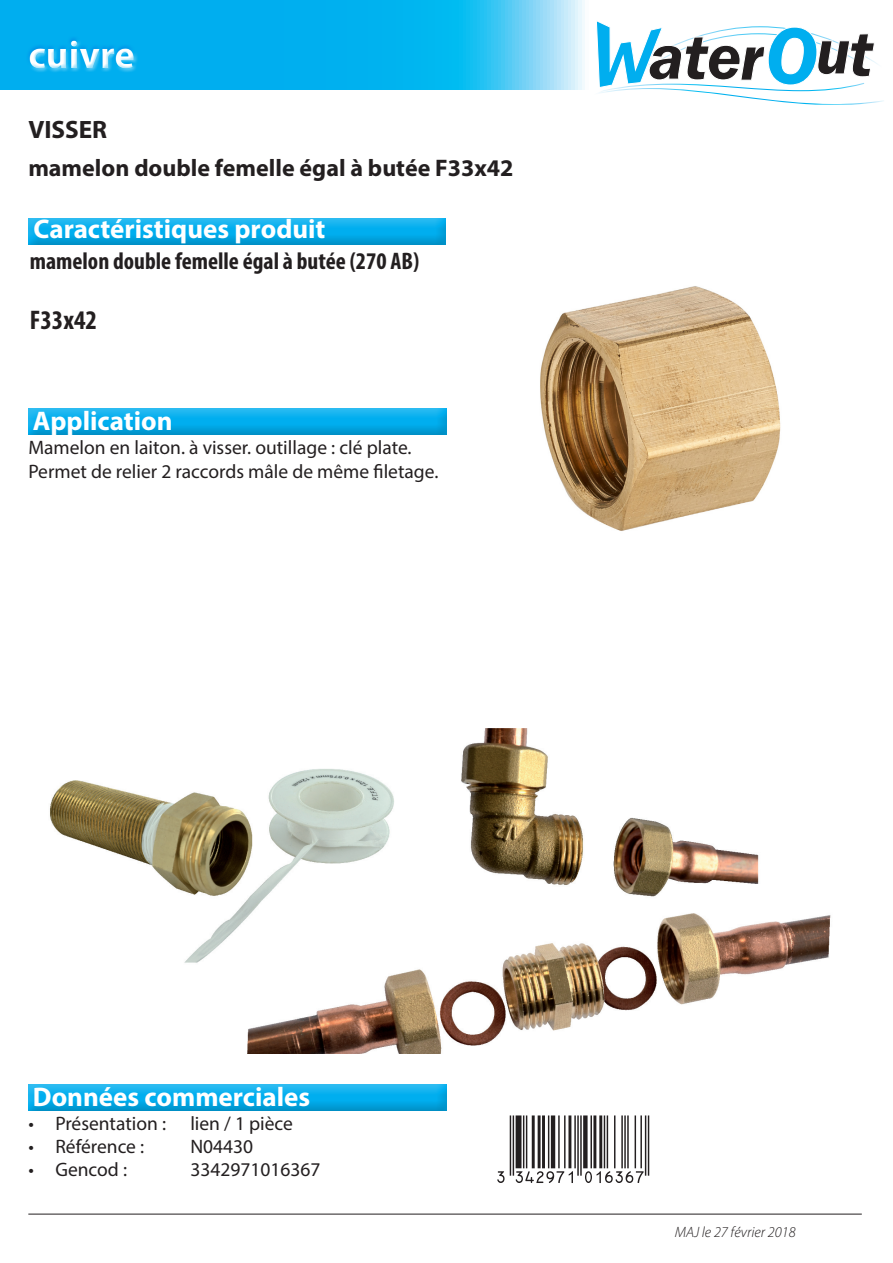
<style>
.page{position:relative;width:893px;height:1263px;background:#fff}
.page>*{position:absolute;margin:0;border:0;box-sizing:border-box;transform-origin:0 0}
.t1{font:700 39px "Myriad Pro";color:#fff}
.t2{font:700 27px "Myriad Pro";color:#fff}
.t3{font:700 condensed 27px "Myriad Pro";color:#231f20}
.t4{font:700 25.2px "Myriad Pro";color:#231f20}
.t5{font:700 condensed 24px "Myriad Pro";color:#231f20}
.t6{font:700 24px "Myriad Pro";color:#231f20}
.t7{font:19.5px/23.4px "Myriad Pro";color:#231f20}
.t8{font:italic 300 15px "Myriad Pro";color:#231f20}
</style>
<div class="page">
<svg style="left:1px;top:1px;width:584px;height:18px"></svg>
<div style="left:26px;top:217px;width:420px;height:30px;background:#231f20;opacity:.75"></div>
<div style="left:0;top:19px;width:609px;height:106px;background:#00aeef;opacity:.75"></div>
<img style="left:540px;top:286px;width:241px;height:245px">
<div style="left:26px;top:407px;width:420px;height:30px;background:#231f20;opacity:.75"></div>
<div style="left:26px;top:1084px;width:420px;height:30px;background:#231f20;opacity:.75"></div>
<hr style="left:28px;top:1214px;width:834px;height:1px;background:#231f20">
<svg style="left:592px;top:20px;width:292px;height:85px"></svg>
<img style="left:50px;top:728px;width:781px;height:325px">
<h1 class="t1" style="left:28px;top:30px;width:108px">cuivre</h1>
<p class="t4" style="left:28px;top:113px;width:80px">VISSER</p>
<p class="t6" style="left:28px;top:153px;width:487px">mamelon double femelle égal à butée F33x42</p>
<p class="t2" style="left:34px;top:212px;width:293px">Caractéristiques produit</p>
<p class="t5" style="left:30px;top:246px;width:391px">mamelon double femelle égal à butée (270 AB)</p>
<p class="t3" style="left:30px;top:303px;width:69px">F33x42</p>
<p class="t2" style="left:33px;top:403px;width:141px">Application</p>
<p class="t7" style="left:28px;top:436px;width:411px">Mamelon en laiton. à visser. outillage : clé plate.<br>Permet de relier 2 raccords mâle de même filetage.</p>
<p class="t2" style="left:33px;top:1079px;width:279px">Données commerciales</p>
<p class="t7" style="left:28px;top:1111px;width:266px">• Présentation : lien / 1 pièce</p>
<p class="t7" style="left:28px;top:1134px;width:117px">• Référence :</p>
<p class="t7" style="left:190px;top:1134px;width:64px">N04430</p>
<p class="t7" style="left:28px;top:1158px;width:100px">• Gencod :</p>
<p class="t7" style="left:190px;top:1158px;width:132px">3342971016367</p>
<p class="t8" style="left:675px;top:1223px;width:122px">MAJ le 27 février 2018</p>
</div>
